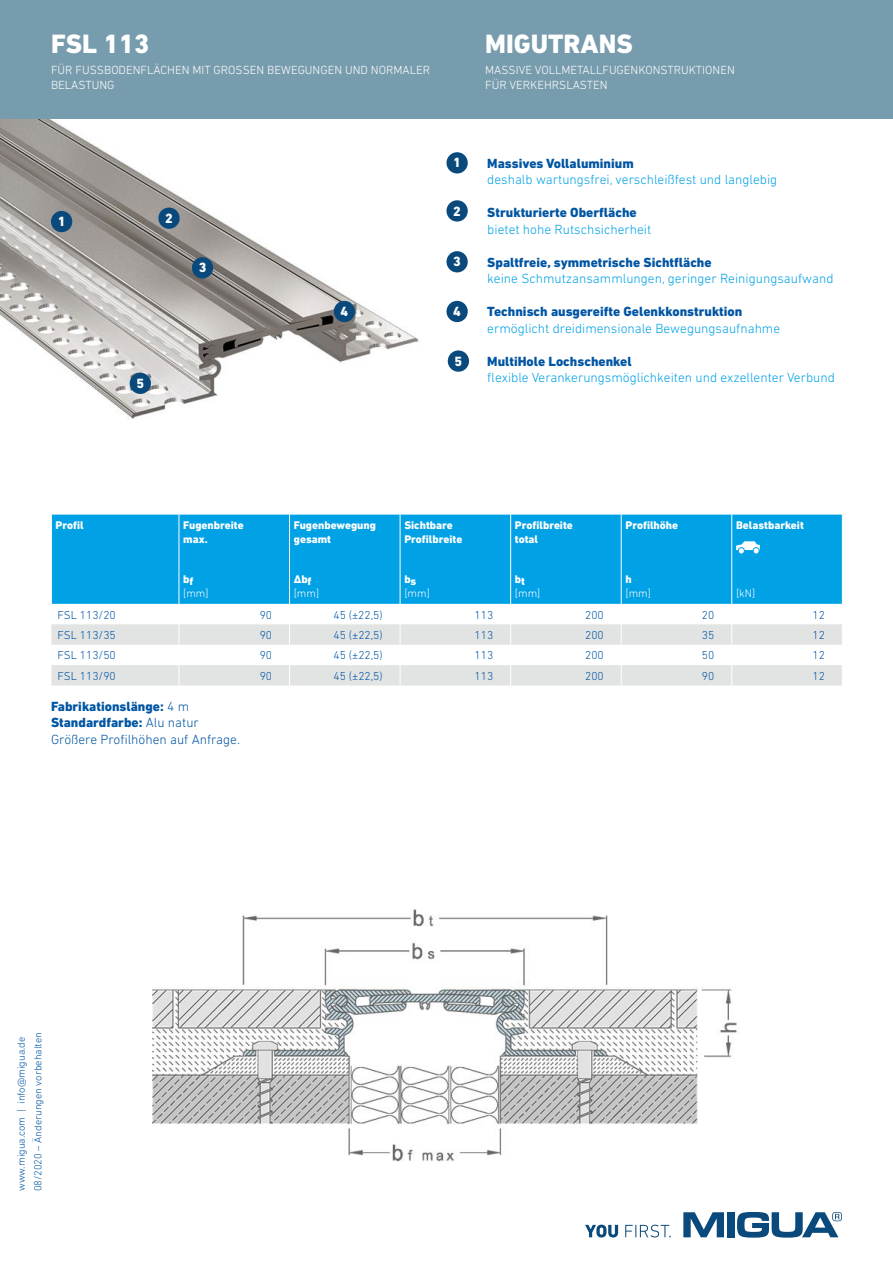
<style>
.page{position:relative;width:893px;height:1263px;background:#fff}
.page>*{position:absolute;margin:0;border:0;box-sizing:border-box;transform-origin:0 0}
.t1{font:800 27px "DIN Next LT Pro";color:#fff}
.t2{font:800 13.65px "DIN Next LT Pro";color:#fff}
.t3{font:300 13.5px "DIN Next LT Pro";color:#00a1e5}
.t4{font:800 13.5px "DIN Next LT Pro";color:#0055a3}
.t5{font:300 13.5px/16.5px "DIN Next LT Pro";color:#0055a3}
.t6{font:300 12px/15px "DIN Next LT Pro";color:#fff}
.t7{font:300 11.7px "DIN Next LT Pro";color:#0055a3}
.t8{font:800 11.25px/13.5px "DIN Next LT Pro";color:#fff}
.t9{font:300 11.25px "DIN Next LT Pro";color:#fff}
.t10{font:300 10.5px/16.5px "DIN Next LT Pro";color:#0055a3}
.s1{font-weight:800}
</style>
<div class="page">
<svg style="left:683px;top:1212px;width:41px;height:25px"></svg>
<div style="left:727px;top:1212px;width:8px;height:25px;background:#0a497b"></div>
<svg style="left:737px;top:1212px;width:105px;height:25px"></svg>
<svg style="left:585px;top:1224px;width:86px;height:13px"></svg>
<img style="left:152px;top:909px;width:585px;height:253px">
<img style="left:0;top:119px;width:419px;height:300px">
<div style="left:0;top:0;width:893px;height:119px;background:#779cad"></div>
<div style="left:52px;top:515px;width:790px;height:89px;background:#00a1e5"></div>
<svg style="left:51px;top:624px;width:791px;height:61px;fill:#e2e3e3"></svg>
<svg style="left:621px;top:624px;width:1px;height:61px"></svg>
<svg style="left:731px;top:624px;width:1px;height:61px"></svg>
<hr style="left:510px;top:515px;width:1px;height:89px;background:#fff">
<hr style="left:621px;top:515px;width:1px;height:89px;background:#fff">
<svg style="left:179px;top:624px;width:1px;height:61px"></svg>
<svg style="left:289px;top:624px;width:1px;height:61px"></svg>
<svg style="left:400px;top:624px;width:1px;height:61px"></svg>
<svg style="left:510px;top:624px;width:1px;height:61px"></svg>
<hr style="left:400px;top:515px;width:1px;height:89px;background:#fff">
<hr style="left:289px;top:515px;width:1px;height:89px;background:#fff">
<hr style="left:179px;top:515px;width:1px;height:89px;background:#fff">
<hr style="left:731px;top:515px;width:1px;height:89px;background:#fff">
<div style="left:738px;top:547px;width:7px;height:8px;border:1px solid #00a1e5;border-radius:50%"></div>
<svg style="left:736px;top:541px;width:24px;height:13px"></svg>
<div style="left:753px;top:547px;width:7px;height:8px;border:1px solid #00a1e5;border-radius:50%"></div>
<div style="left:51px;top:211px;width:21px;height:21px;background:#0a497b;border-radius:50%"></div>
<div style="left:446px;top:152px;width:22px;height:21px;background:#0a497b;border-radius:50%"></div>
<div style="left:158px;top:208px;width:22px;height:21px;background:#0a497b;border-radius:50%"></div>
<div style="left:446px;top:200px;width:22px;height:22px;background:#0a497b;border-radius:50%"></div>
<div style="left:192px;top:257px;width:21px;height:21px;background:#0a497b;border-radius:50%"></div>
<div style="left:446px;top:251px;width:22px;height:21px;background:#0a497b;border-radius:50%"></div>
<div style="left:334px;top:301px;width:21px;height:21px;background:#0a497b;border-radius:50%"></div>
<div style="left:446px;top:301px;width:22px;height:21px;background:#0a497b;border-radius:50%"></div>
<div style="left:130px;top:373px;width:21px;height:21px;background:#0a497b;border-radius:50%"></div>
<div style="left:448px;top:350px;width:21px;height:22px;background:#0a497b;border-radius:50%"></div>
<h1 class="t1" style="left:51px;top:28px;width:100px">FSL 113</h1>
<p class="t6" style="left:51px;top:63px;width:381px">FÜR FUSSBODENFLÄCHEN MIT GROSSEN BEWEGUNGEN UND NORMALER<br>BELASTUNG</p>
<h1 class="t1" style="left:485px;top:28px;width:149px">MIGUTRANS</h1>
<p class="t6" style="left:485px;top:63px;width:251px">MASSIVE VOLLMETALLFUGENKONSTRUKTIONEN<br>FÜR VERKEHRSLASTEN</p>
<p class="t2" style="left:58px;top:213px;width:9px">1</p>
<p class="t2" style="left:165px;top:210px;width:9px">2</p>
<p class="t2" style="left:199px;top:260px;width:9px">3</p>
<p class="t2" style="left:136px;top:375px;width:9px">5</p>
<p class="t2" style="left:453px;top:155px;width:9px">1</p>
<p class="t2" style="left:453px;top:203px;width:9px">2</p>
<p class="t2" style="left:453px;top:254px;width:9px">3</p>
<p class="t2" style="left:341px;top:303px;width:9px">4</p>
<p class="t2" style="left:453px;top:303px;width:9px">4</p>
<p class="t2" style="left:455px;top:353px;width:9px">5</p>
<p class="t4" style="left:487px;top:155px;width:148px">Massives Vollaluminium</p>
<p class="t3" style="left:487px;top:172px;width:292px">deshalb wartungsfrei, verschleißfest und langlebig</p>
<p class="t4" style="left:487px;top:205px;width:151px">Strukturierte Oberfläche</p>
<p class="t3" style="left:487px;top:222px;width:166px">bietet hohe Rutschsicherheit</p>
<p class="t4" style="left:487px;top:254px;width:226px">Spaltfreie, symmetrische Sichtfläche</p>
<p class="t3" style="left:487px;top:271px;width:348px">keine Schmutzansammlungen, geringer Reinigungsaufwand</p>
<p class="t4" style="left:487px;top:304px;width:257px">Technisch ausgereifte Gelenkkonstruktion</p>
<p class="t3" style="left:487px;top:321px;width:294px">ermöglicht dreidimensionale Bewegungsaufnahme</p>
<p class="t4" style="left:487px;top:353px;width:146px">MultiHole Lochschenkel</p>
<p class="t3" style="left:487px;top:370px;width:349px">flexible Verankerungsmöglichkeiten und exzellenter Verbund</p>
<p class="t8" style="left:56px;top:518px;width:30px">Profil</p>
<p class="t8" style="left:183px;top:518px;width:62px">Fugenbreite max.</p>
<p class="t8" style="left:183px;top:574px;width:12px">bf</p>
<p class="t9" style="left:183px;top:586px;width:27px">[mm]</p>
<p class="t8" style="left:294px;top:518px;width:84px">Fugenbewegung gesamt</p>
<p class="t8" style="left:294px;top:572px;width:19px">∆bf</p>
<p class="t9" style="left:294px;top:586px;width:27px">[mm]</p>
<p class="t8" style="left:404px;top:518px;width:59px">Sichtbare<br>Profilbreite</p>
<p class="t8" style="left:404px;top:574px;width:14px">bs</p>
<p class="t9" style="left:404px;top:586px;width:27px">[mm]</p>
<p class="t8" style="left:515px;top:518px;width:59px">Profilbreite total</p>
<p class="t8" style="left:515px;top:574px;width:12px">bt</p>
<p class="t9" style="left:515px;top:586px;width:27px">[mm]</p>
<p class="t8" style="left:625px;top:518px;width:54px">Profilhöhe</p>
<p class="t8" style="left:625px;top:572px;width:8px">h</p>
<p class="t9" style="left:625px;top:586px;width:27px">[mm]</p>
<p class="t8" style="left:736px;top:518px;width:69px">Belastbarkeit</p>
<p class="t9" style="left:736px;top:586px;width:21px">[kN]</p>
<p class="t7" style="left:57px;top:608px;width:60px">FSL 113/20</p>
<p class="t7" style="left:260px;top:608px;width:14px">90</p>
<p class="t7" style="left:334px;top:608px;width:51px">45 (±22,5)</p>
<p class="t7" style="left:475px;top:608px;width:20px">113</p>
<p class="t7" style="left:585px;top:608px;width:20px">200</p>
<p class="t7" style="left:702px;top:608px;width:14px">20</p>
<p class="t7" style="left:812px;top:608px;width:14px">12</p>
<p class="t7" style="left:57px;top:628px;width:60px">FSL 113/35</p>
<p class="t7" style="left:260px;top:628px;width:14px">90</p>
<p class="t7" style="left:334px;top:628px;width:51px">45 (±22,5)</p>
<p class="t7" style="left:475px;top:628px;width:20px">113</p>
<p class="t7" style="left:585px;top:628px;width:20px">200</p>
<p class="t7" style="left:702px;top:628px;width:14px">35</p>
<p class="t7" style="left:812px;top:628px;width:14px">12</p>
<p class="t7" style="left:57px;top:649px;width:60px">FSL 113/50</p>
<p class="t7" style="left:260px;top:649px;width:14px">90</p>
<p class="t7" style="left:334px;top:649px;width:51px">45 (±22,5)</p>
<p class="t7" style="left:475px;top:649px;width:20px">113</p>
<p class="t7" style="left:585px;top:649px;width:20px">200</p>
<p class="t7" style="left:702px;top:649px;width:14px">50</p>
<p class="t7" style="left:812px;top:649px;width:14px">12</p>
<p class="t7" style="left:57px;top:669px;width:60px">FSL 113/90</p>
<p class="t7" style="left:260px;top:669px;width:14px">90</p>
<p class="t7" style="left:334px;top:669px;width:51px">45 (±22,5)</p>
<p class="t7" style="left:475px;top:669px;width:20px">113</p>
<p class="t7" style="left:585px;top:669px;width:20px">200</p>
<p class="t7" style="left:702px;top:669px;width:14px">90</p>
<p class="t7" style="left:812px;top:669px;width:14px">12</p>
<p class="t5" style="left:51px;top:697px;width:190px"><span class="s1">Fabrikationslänge:</span> 4 m<br><span class="s1">Standardfarbe:</span> Alu natur<br>Größere Profilhöhen auf Anfrage.</p>
<p class="t10" style="left:13px;top:1191px;width:160px;rotate:-90deg">www.migua.com | info@migua.de<br>08/2020 – Änderungen vorbehalten</p>
</div>
